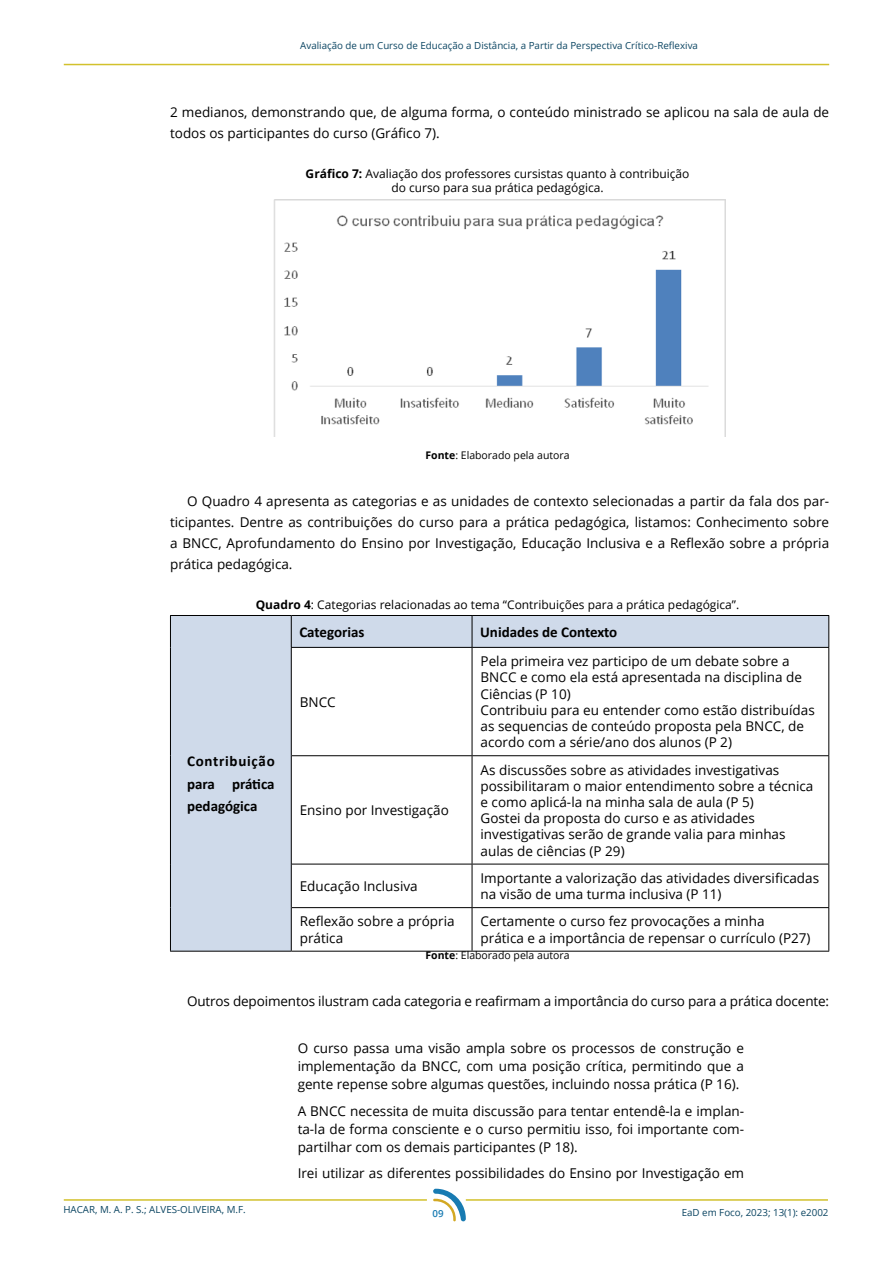
<style>
.page{position:relative;width:893px;height:1263px;background:#fff}
.page>*{position:absolute;margin:0;border:0;box-sizing:border-box;transform-origin:0 0}
.t1{font:700 15px/22.5px "Calibri";color:#000;text-align:justify}
.t2{font:13.5px/16.2px "Open Sans";color:#000}
.t3{font:12px/13.5px "Open Sans";color:#000;text-align:center}
.t4{font:10.5px "Open Sans";color:#000}
.t5{font:9.75px "Open Sans";color:#0b4562}
.t6{font:600 9.75px "Open Sans";color:#187bb2}
.s1{font-weight:700}
</style>
<div class="page">
<hr style="left:64px;top:64px;width:765px;height:1px;background:#d2c12c">
<hr style="left:466px;top:1199px;width:362px;height:2px;background:#d2c12c">
<svg style="left:433px;top:1189px;width:33px;height:32px"></svg>
<hr style="left:64px;top:1199px;width:363px;height:2px;background:#d2c12c">
<img style="left:274px;top:200px;width:451px;height:237px">
<svg style="left:171px;top:616px;width:657px;height:335px"></svg>
<hr style="left:472px;top:616px;width:1px;height:31px;background:#000">
<hr style="left:170px;top:951px;width:122px;height:1px;background:#000">
<hr style="left:472px;top:648px;width:1px;height:107px;background:#000">
<hr style="left:292px;top:755px;width:180px;height:1px;background:#000">
<hr style="left:472px;top:755px;width:357px;height:1px;background:#000">
<hr style="left:472px;top:756px;width:1px;height:108px;background:#000">
<hr style="left:292px;top:864px;width:180px;height:1px;background:#000">
<hr style="left:472px;top:864px;width:357px;height:1px;background:#000">
<hr style="left:472px;top:864px;width:1px;height:43px;background:#000">
<hr style="left:292px;top:907px;width:180px;height:1px;background:#000">
<hr style="left:472px;top:907px;width:357px;height:1px;background:#000">
<hr style="left:472px;top:908px;width:1px;height:43px;background:#000">
<hr style="left:291px;top:648px;width:1px;height:108px;background:#000">
<hr style="left:291px;top:756px;width:1px;height:108px;background:#000">
<hr style="left:291px;top:864px;width:1px;height:44px;background:#000">
<hr style="left:291px;top:908px;width:1px;height:43px;background:#000">
<hr style="left:828px;top:648px;width:1px;height:107px;background:#000">
<hr style="left:828px;top:756px;width:1px;height:108px;background:#000">
<hr style="left:828px;top:864px;width:1px;height:43px;background:#000">
<hr style="left:828px;top:908px;width:1px;height:43px;background:#000">
<hr style="left:292px;top:951px;width:180px;height:1px;background:#000">
<hr style="left:472px;top:951px;width:357px;height:1px;background:#000">
<hr style="left:291px;top:616px;width:1px;height:31px;background:#000">
<hr style="left:170px;top:615px;width:121px;height:1px;background:#000">
<hr style="left:170px;top:616px;width:1px;height:31px;background:#000">
<hr style="left:291px;top:615px;width:181px;height:1px;background:#000">
<hr style="left:472px;top:615px;width:357px;height:1px;background:#000">
<hr style="left:828px;top:616px;width:1px;height:31px;background:#000">
<hr style="left:170px;top:647px;width:1px;height:109px;background:#000">
<hr style="left:291px;top:647px;width:181px;height:1px;background:#000">
<hr style="left:472px;top:647px;width:357px;height:1px;background:#000">
<hr style="left:170px;top:756px;width:1px;height:108px;background:#000">
<hr style="left:170px;top:864px;width:1px;height:44px;background:#000">
<hr style="left:170px;top:908px;width:1px;height:43px;background:#000">
<p class="t5" style="left:300px;top:39px;width:399px">Avaliação de um Curso de Educação a Distância, a Partir da Perspectiva Crítico-Reflexiva</p>
<p class="t2" style="left:170px;top:101px;width:661px;line-height:21px">2 medianos, demonstrando que, de alguma forma, o conteúdo ministrado se aplicou na sala de aula de todos os participantes do curso (Gráfico 7).</p>
<p class="t3" style="left:306px;top:167px;width:385px"><span class="s1">Gráfico 7:</span> Avaliação dos professores cursistas quanto à contribuição do curso para sua prática pedagógica.</p>
<p class="t4" style="left:425px;top:448px;width:146px"><span class="s1">Fonte</span>: Elaborado pela autora</p>
<p class="t2" style="left:170px;top:490px;width:661px;line-height:21px;text-align:justify;text-indent:17px">O Quadro 4 apresenta as categorias e as unidades de contexto selecionadas a partir da fala dos par&shy;ticipantes. Dentre as contribuições do curso para a prática pedagógica, listamos: Conhecimento sobre a BNCC, Aprofundamento do Ensino por Investigação, Educação Inclusiva e a Reflexão sobre a própria prática pedagógica.</p>
<p class="t3" style="left:256px;top:598px;width:485px"><span class="s1">Quadro 4</span>: Categorias relacionadas ao tema “Contribuições para a prática pedagógica”.</p>
<p class="t1" style="left:299px;top:621px;width:67px">Categorias</p>
<p class="t1" style="left:480px;top:621px;width:139px">Unidades de Contexto</p>
<p class="t1" style="left:187px;top:750px;width:89px">Contribuição para prática pedagógica</p>
<p class="t2" style="left:300px;top:693px;width:37px">BNCC</p>
<p class="t2" style="left:300px;top:802px;width:151px">Ensino por Investigação</p>
<p class="t2" style="left:481px;top:653px;width:336px">Pela primeira vez participo de um debate sobre a BNCC e como ela está apresentada na disciplina de Ciências (P 10)<br>Contribuiu para eu entender como estão distribuídas as sequencias de conteúdo proposta pela BNCC, de acordo com a série/ano dos alunos (P 2)</p>
<p class="t2" style="left:481px;top:761px;width:334px">As discussões sobre as atividades investigativas possibilitaram o maior entendimento sobre a técnica e como aplicá-la na minha sala de aula (P 5)<br>Gostei da proposta do curso e as atividades investigativas serão de grande valia para minhas aulas de ciências (P 29)</p>
<p class="t2" style="left:300px;top:878px;width:119px">Educação Inclusiva</p>
<p class="t2" style="left:481px;top:869px;width:340px">Importante a valorização das atividades diversificadas na visão de uma turma inclusiva (P 11)</p>
<p class="t2" style="left:300px;top:913px;width:156px">Reflexão sobre a própria prática</p>
<p class="t2" style="left:481px;top:913px;width:332px">Certamente o curso fez provocações a minha prática e a importância de repensar o currículo (P27)</p>
<p class="t4" style="left:425px;top:948px;width:146px"><span class="s1">Fonte</span>: Elaborado pela autora</p>
<p class="t2" style="left:187px;top:992px;width:644px">Outros depoimentos ilustram cada categoria e reafirmam a importância do curso para a prática docente:</p>
<p class="t2" style="left:298px;top:1039px;width:448px;line-height:18px;text-align:justify">O curso passa uma visão ampla sobre os processos de construção e implementação da BNCC, com uma posição crítica, permitindo que a gente repense sobre algumas questões, incluindo nossa prática (P 16).</p>
<p class="t2" style="left:298px;top:1101px;width:448px;line-height:18px;text-align:justify">A BNCC necessita de muita discussão para tentar entendê-la e implan&shy;ta-la de forma consciente e o curso permitiu isso, foi importante com&shy;partilhar com os demais participantes (P 18).</p>
<p class="t2" style="left:298px;top:1165px;width:448px">Irei utilizar as diferentes possibilidades do Ensino por Investigação em</p>
<p class="t5" style="left:63px;top:1203px;width:184px">HACAR, M. A. P. S.; ALVES-OLIVEIRA, M.F.</p>
<p class="t5" style="left:682px;top:1206px;width:148px">EaD em Foco, 2023; 13(1): e2002</p>
<p class="t6" style="left:432px;top:1207px;width:13px">09</p>
</div>
